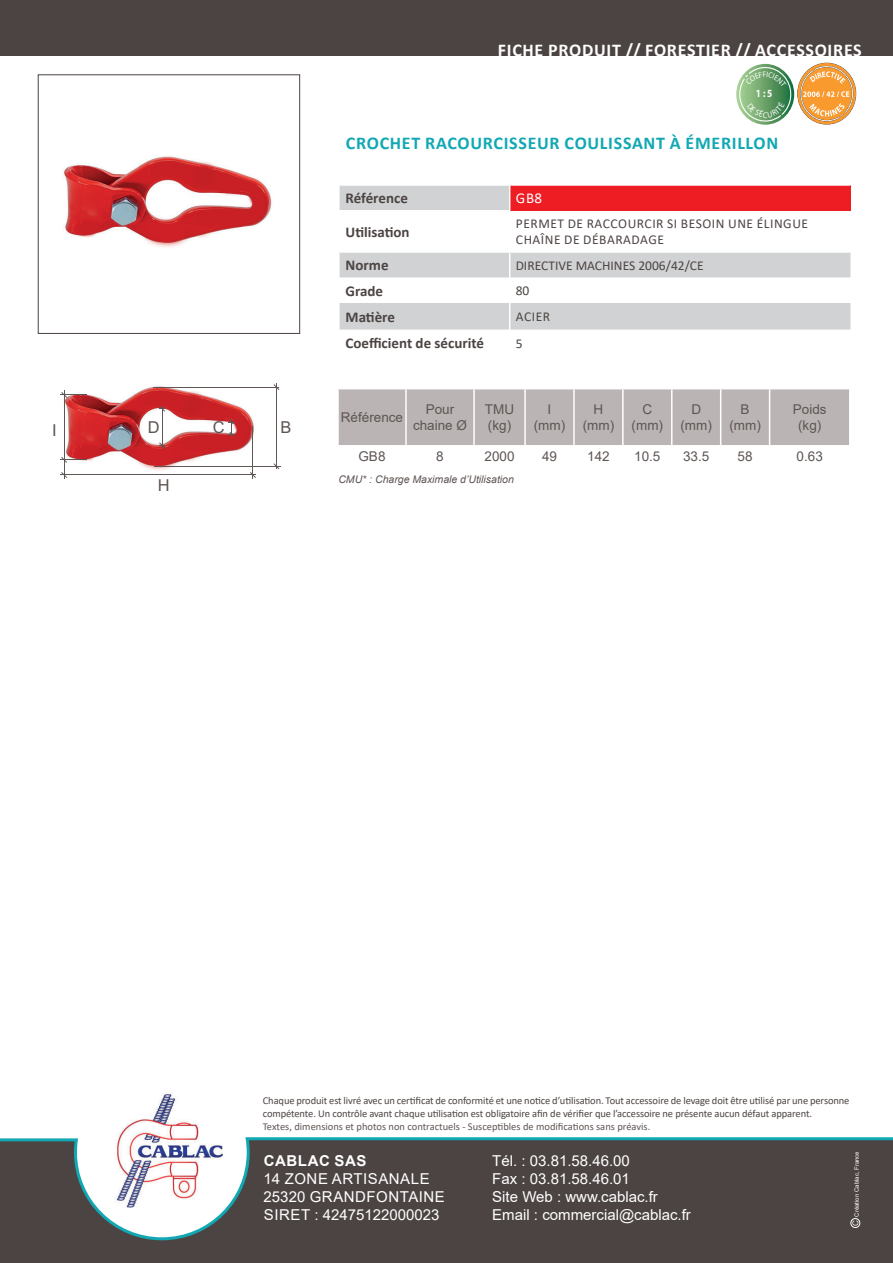
<style>
.page{position:relative;width:893px;height:1263px;background:#fff}
.page>*{position:absolute;margin:0;border:0;box-sizing:border-box;transform-origin:0 0}
.t1{font:700 18px "Calibri";letter-spacing:.04em;color:#11a8b4}
.t2{font:700 18px "Calibri";letter-spacing:.04em;color:#fff}
.t3{font:16.35px "Arial";color:#5e5553}
.t4{font:15px/18px "Arial";color:#fff}
.t5{font:700 15px "Calibri";color:#4c4442}
.t6{font:15px/18px "Arial";letter-spacing:.035em;color:#fff}
.t7{font:700 15px "Arial";letter-spacing:.035em;color:#fff}
.t8{font:15px "Calibri";color:#fff}
.t9{font:13.5px/16.2px "Arial";color:#5e5553;text-align:center}
.t10{font:13.5px/16.2px "Calibri";letter-spacing:.04em;color:#4c4442}
.t11{font:13.5px "Calibri";color:#4c4442}
.t12{font:700 10.95px "Myriad Pro";color:#fff;scale:.85 1}
.t13{font:10.5px/12.6px "Calibri";letter-spacing:-.01em;color:#4c4442}
.t14{font:10.5px "Calibri";color:#5e5553}
.t15{font:italic 10.5px "Arial";color:#5e5553}
.t16{font:6px "Arial";color:#fff}
</style>
<div class="page">
<div style="left:0;top:1138px;width:893px;height:125px;background:#4c4442"></div>
<img style="left:119px;top:1093px;width:80px;height:43px">
<div style="left:0;top:0;width:893px;height:55px;background:#4c4442"></div>
<svg style="left:0;top:1136px;width:893px;height:105px"></svg>
<div style="left:850px;top:1218px;width:10px;height:10px;border:1px solid #fff;border-radius:50%"></div>
<svg style="left:852px;top:1220px;width:6px;height:5px"></svg>
<div style="left:38px;top:74px;width:262px;height:260px;border:1px solid #4c4442"></div>
<svg style="left:340px;top:186px;width:510px;height:144px"></svg>
<div style="left:510px;top:185px;width:340px;height:25px;background:#ee1d23"></div>
<hr style="left:340px;top:251px;width:170px;height:2px;background:#fff">
<hr style="left:510px;top:251px;width:340px;height:2px;background:#fff">
<hr style="left:340px;top:210px;width:169px;height:1px;background:#fff">
<hr style="left:510px;top:210px;width:340px;height:1px;background:#ee1d23">
<svg style="left:509px;top:186px;width:1px;height:24px"></svg>
<hr style="left:509px;top:210px;width:1px;height:41px;background:#fff">
<svg style="left:509px;top:253px;width:1px;height:77px"></svg>
<hr style="left:510px;top:184px;width:340px;height:2px;background:#fff">
<img style="left:64px;top:156px;width:208px;height:92px">
<img style="left:736px;top:84px;width:2px;height:20px">
<div style="left:338px;top:389px;width:512px;height:56px;background:#bab5b4"></div>
<img style="left:65px;top:387px;width:200px;height:83px">
<hr style="left:162px;top:406px;width:1px;height:42px;background:#605755">
<hr style="left:252px;top:426px;width:1px;height:53px;background:#605755">
<hr style="left:276px;top:384px;width:1px;height:85px;background:#605755">
<hr style="left:64px;top:390px;width:1px;height:89px;background:#605755">
<hr style="left:60px;top:474px;width:196px;height:1px;background:#605755">
<hr style="left:154px;top:466px;width:126px;height:1px;background:#605755">
<hr style="left:154px;top:386px;width:125px;height:1px;background:#605755">
<svg style="left:159px;top:406px;width:6px;height:6px"></svg>
<svg style="left:159px;top:442px;width:6px;height:6px"></svg>
<svg style="left:273px;top:384px;width:6px;height:6px"></svg>
<svg style="left:229px;top:420px;width:6px;height:17px"></svg>
<svg style="left:60px;top:457px;width:26px;height:6px"></svg>
<svg style="left:60px;top:392px;width:26px;height:6px"></svg>
<svg style="left:738px;top:62px;width:119px;height:63px"></svg>
<h1 class="t2" style="left:498px;top:37px;width:365px">FICHE PRODUIT // FORESTIER // ACCESSOIRES</h1>
<p class="t12" style="left:756px;top:87px;width:21px">1 : 5</p>
<h1 class="t1" style="left:346px;top:130px;width:434px">CROCHET RACOURCISSEUR COULISSANT À ÉMERILLON</h1>
<h2 class="t3" style="left:52px;top:418px;width:6px">I</h2>
<h2 class="t3" style="left:148px;top:416px;width:13px">D</h2>
<h2 class="t3" style="left:213px;top:416px;width:13px">C</h2>
<h2 class="t3" style="left:280px;top:416px;width:12px">B</h2>
<h2 class="t3" style="left:158px;top:474px;width:13px">H</h2>
<h3 class="t5" style="left:346px;top:188px;width:64px">Référence</h3>
<h3 class="t8" style="left:516px;top:188px;width:28px">GB8</h3>
<h3 class="t5" style="left:346px;top:221px;width:66px">Utilisation</h3>
<p class="t10" style="left:516px;top:215px;width:294px">PERMET DE RACCOURCIR SI BESOIN UNE ÉLINGUE<br>CHAÎNE DE DÉBARADAGE</p>
<h3 class="t5" style="left:346px;top:255px;width:45px">Norme</h3>
<p class="t11" style="left:516px;top:256px;width:189px">DIRECTIVE MACHINES 2006/42/CE</p>
<h3 class="t5" style="left:346px;top:280px;width:39px">Grade</h3>
<p class="t10" style="left:516px;top:282px;width:15px">80</p>
<h3 class="t5" style="left:346px;top:306px;width:51px">Matière</h3>
<p class="t10" style="left:516px;top:308px;width:36px">ACIER</p>
<h3 class="t5" style="left:346px;top:333px;width:140px">Coefficient de sécurité</h3>
<p class="t10" style="left:516px;top:335px;width:8px">5</p>
<p class="t9" style="left:341px;top:409px;width:64px">Référence</p>
<p class="t9" style="left:413px;top:401px;width:56px">Pour chaine Ø</p>
<p class="t9" style="left:485px;top:401px;width:31px;text-align:left">TMU (kg)</p>
<p class="t9" style="left:534px;top:401px;width:33px">I (mm)</p>
<p class="t9" style="left:583px;top:401px;width:33px">H (mm)</p>
<p class="t9" style="left:632px;top:401px;width:33px">C (mm)</p>
<p class="t9" style="left:680px;top:401px;width:33px">D (mm)</p>
<p class="t9" style="left:729px;top:401px;width:33px">B (mm)</p>
<p class="t9" style="left:793px;top:401px;width:35px">Poids (kg)</p>
<p class="t9" style="left:358px;top:448px;width:29px">GB8</p>
<p class="t9" style="left:436px;top:448px;width:9px">8</p>
<p class="t9" style="left:485px;top:448px;width:32px">2000</p>
<p class="t9" style="left:542px;top:448px;width:17px">49</p>
<p class="t9" style="left:587px;top:448px;width:24px">142</p>
<p class="t9" style="left:634px;top:448px;width:28px">10.5</p>
<p class="t9" style="left:683px;top:448px;width:28px">33.5</p>
<p class="t9" style="left:738px;top:448px;width:17px">58</p>
<p class="t9" style="left:797px;top:448px;width:28px">0.63</p>
<p class="t15" style="left:338px;top:473px;width:177px">CMU* : Charge Maximale d’Utilisation</p>
<p class="t13" style="left:263px;top:1094px;width:588px">Chaque produit est livré avec un certificat de conformité et une notice d’utilisation. Tout accessoire de levage doit être utilisé par une personne compétente. Un contrôle avant chaque utilisation est obligatoire afin de vérifier que l’accessoire ne présente aucun défaut apparent.</p>
<p class="t14" style="left:263px;top:1119px;width:389px">Textes, dimensions et photos non contractuels - Susceptibles de modifications sans préavis.</p>
<h3 class="t7" style="left:264px;top:1150px;width:104px">CABLAC SAS</h3>
<h3 class="t6" style="left:264px;top:1169px;width:183px">14 ZONE ARTISANALE<br>25320 GRANDFONTAINE<br>SIRET : 42475122000023</h3>
<h3 class="t4" style="left:492px;top:1151px;width:200px">Tél. : 03.81.58.46.00<br>Fax : 03.81.58.46.01<br>Site Web : www.cablac.fr<br>Email : commercial@cablac.fr</h3>
<p class="t16" style="left:853px;top:1216px;width:67px;rotate:-90deg">Création Cablac, France</p>
</div>
